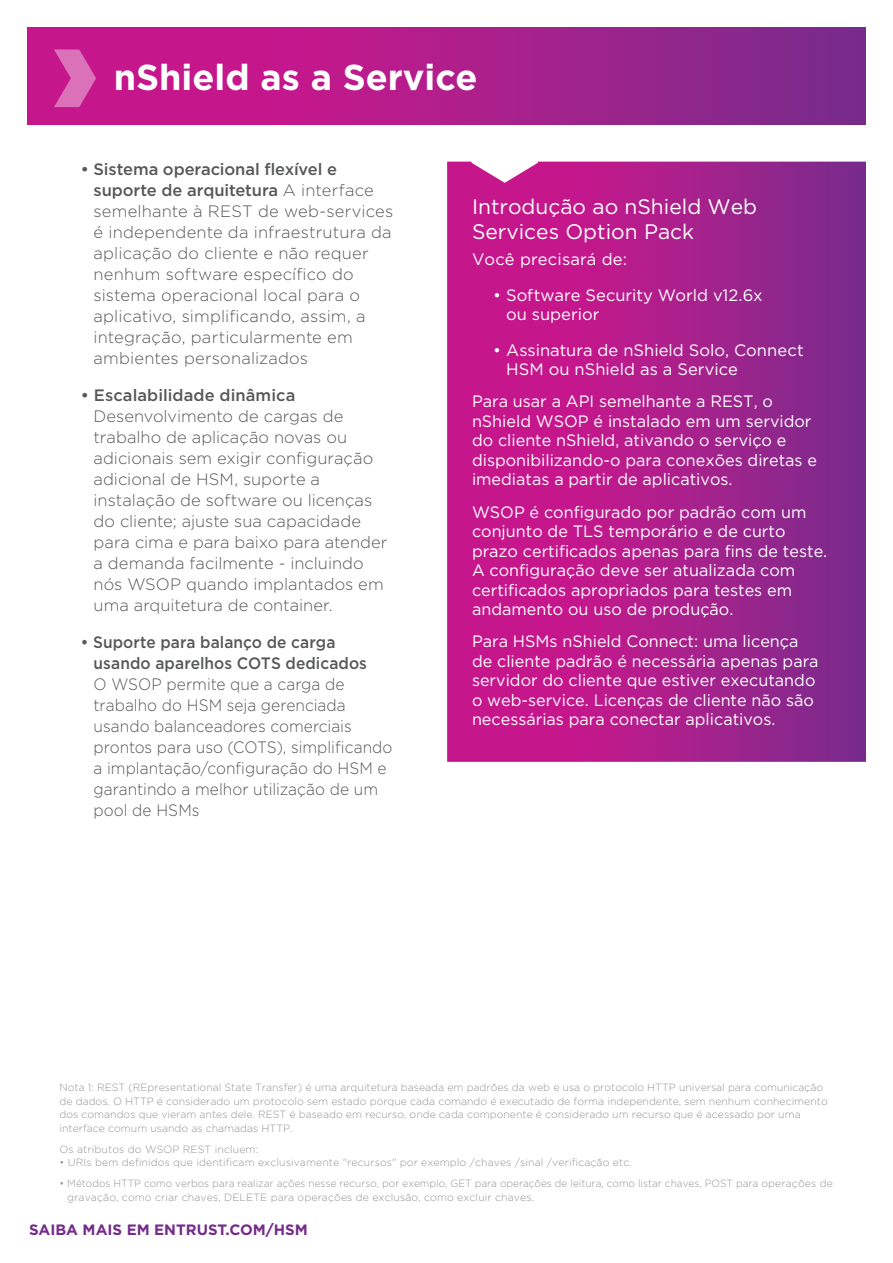
<style>
.page{position:relative;width:893px;height:1263px;background:#fff}
.page>*{position:absolute;margin:0;border:0;box-sizing:border-box;transform-origin:0 0}
._1_Back_Page_Title{font:700 36px "Gotham";color:#fff}
._3_Header{font:21px/25.5px "Gotham";color:#fff}
._4_Body_Text{font:16.5px/19.5px "Gotham";color:#fff}
.t1{font:300 16.5px/21px "Gotham";letter-spacing:.005em;color:#57585a}
.t2{font:300 16.5px/21px "Gotham";letter-spacing:.005em;color:#57585a;scale:.94 1}
.t3{font:700 15px "Gotham";color:#742b8b}
._6_Referances{font:300 10.5px/13.5px "Gotham";color:#939598}
._6_Referances-2{font:300 10.5px/13.5px "Gotham";color:#939598;scale:.96 1}
.s1{font-weight:500}
</style>
<div class="page">
<svg style="left:27px;top:27px;width:839px;height:98px;background:#a91e8b"></svg>
<svg style="left:54px;top:50px;width:42px;height:57px;background:#d24da7"></svg>
<svg style="left:447px;top:162px;width:419px;height:600px;background:#ab1f8c"></svg>
<p class="_1_Back_Page_Title" style="left:114px;top:54px;width:365px">nShield as a Service</p>
<p class="t1" style="left:94px;top:158px;width:301px;text-indent:-13px"><span class="s1">• Sistema operacional flexível e suporte de arquitetura</span> A interface semelhante à REST de web-services é independente da infraestrutura da aplicação do cliente e não requer nenhum software específico do sistema operacional local para o aplicativo, simplificando, assim, a integração, particularmente em ambientes personalizados</p>
<p class="t1" style="left:94px;top:384px;width:295px;text-indent:-13px"><span class="s1">• Escalabilidade dinâmica<br></span>Desenvolvimento de cargas de trabalho de aplicação novas ou adicionais sem exigir configuração adicional de HSM, suporte a instalação de software ou licenças do cliente; ajuste sua capacidade para cima e para baixo para atender a demanda facilmente - incluindo nós WSOP quando implantados em uma arquitetura de container.</p>
<p class="t2" style="left:94px;top:631px;width:320px;text-indent:-13px"><span class="s1">• Suporte para balanço de carga usando aparelhos COTS dedicados<br></span>O WSOP permite que a carga de trabalho do HSM seja gerenciada usando balanceadores comerciais prontos para uso (COTS), simplificando a implantação/configuração do HSM e garantindo a melhor utilização de um pool de HSMs</p>
<p class="_3_Header" style="left:472px;top:194px;width:287px">Introdução ao nShield Web<br>Services Option Pack</p>
<p class="_4_Body_Text" style="left:472px;top:250px;width:157px">Você precisará de:</p>
<p class="_4_Body_Text" style="left:506px;top:285px;width:258px;text-indent:-13px">• Software Security World v12.6x ou superior</p>
<p class="_4_Body_Text" style="left:506px;top:340px;width:299px;text-indent:-13px">• Assinatura de nShield Solo, Connect<br>HSM ou nShield as a Service</p>
<p class="_4_Body_Text" style="left:472px;top:392px;width:347px">Para usar a API semelhante a REST, o nShield WSOP é instalado em um servidor do cliente nShield, ativando o serviço e disponibilizando-o para conexões diretas e imediatas a partir de aplicativos.</p>
<p class="_4_Body_Text" style="left:472px;top:502px;width:357px">WSOP é configurado por padrão com um conjunto de TLS temporário e de curto prazo certificados apenas para fins de teste.<br>A configuração deve ser atualizada com certificados apropriados para testes em andamento ou uso de produção.</p>
<p class="_4_Body_Text" style="left:472px;top:632px;width:348px">Para HSMs nShield Connect: uma licença de cliente padrão é necessária apenas para servidor do cliente que estiver executando o web-service. Licenças de cliente não são necessárias para conectar aplicativos.</p>
<p class="_6_Referances" style="left:60px;top:1081px;width:770px">Nota 1: REST (REpresentational State Transfer) é uma arquitetura baseada em padrões da web e usa o protocolo HTTP universal para comunicação de dados. O HTTP é considerado um protocolo sem estado porque cada comando é executado de forma independente, sem nenhum conhecimento dos comandos que vieram antes dele. REST é baseado em recurso, onde cada componente é considerado um recurso que é acessado por uma interface comum usando as chamadas HTTP.</p>
<p class="_6_Referances" style="left:60px;top:1142px;width:200px">Os atributos do WSOP REST incluem:</p>
<p class="_6_Referances" style="left:60px;top:1156px;width:574px">• URIs bem definidos que identificam exclusivamente "recursos" por exemplo /chaves /sinal /verificação etc.</p>
<p class="_6_Referances-2" style="left:67px;top:1177px;width:799px;text-indent:-8px">• Métodos HTTP como verbos para realizar ações nesse recurso, por exemplo, GET para operações de leitura, como listar chaves, POST para operações de gravação, como criar chaves, DELETE para operações de exclusão, como excluir chaves.</p>
<p class="t3" style="left:29px;top:1219px;width:280px">SAIBA MAIS EM ENTRUST.COM/HSM</p>
</div>
